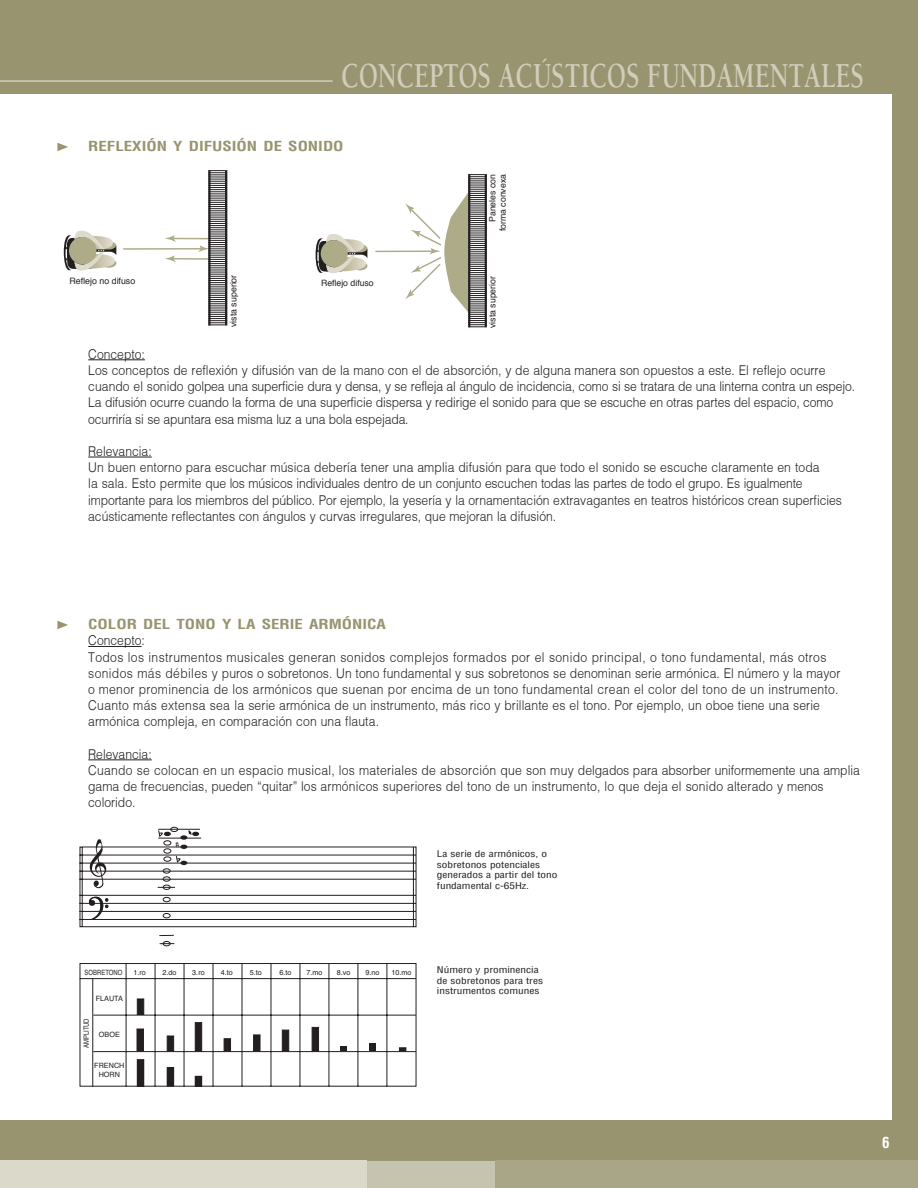
<style>
.page{position:relative;width:918px;height:1188px;background:#98946f}
.page>*{position:absolute;margin:0;border:0;box-sizing:border-box;transform-origin:0 0}
.t1{font:700 36px "Berkeley";color:#d0ceba;scale:.7 1}
.t2{font:700 condensed 15px "Helvetica";color:#fff}
.t3{font:300 13.5px/16.2px "Helvetica";letter-spacing:.005em;color:#231f20;scale:.9 1}
.t4{font:300 13.5px/16.2px "Helvetica";letter-spacing:.025em;color:#231f20;scale:.9 1}
.t5{font:700 condensed 13.5px "Helvetica";color:#98946f;scale:1.25 1}
.t6{font:12px "Arial";color:#98946f;scale:1.25 1}
.t7{font:condensed 9px/10.8px "Helvetica";color:#231f20;scale:1.25 1}
.t8{font:8.85px "Helvetica";color:#231f20}
.t9{font:8.7px/10.5px "Helvetica";color:#231f20;text-align:right}
.t10{font:7.2px/8.7px "Helvetica";color:#231f20;text-align:center}
.t11{font:7.2px "Helvetica";color:#231f20;scale:.82 1}
</style>
<div class="page">
<div style="left:0;top:94px;width:891px;height:1026px;background:#fff"></div>
<div style="left:0;top:1161px;width:366px;height:27px;background:#dad9ca"></div>
<div style="left:367px;top:1161px;width:128px;height:27px;background:#c6c4ae"></div>
<div style="left:495px;top:1161px;width:423px;height:27px;background:#a9a687"></div>
<hr style="left:0;top:80px;width:333px;height:2px;background:#d0ceba">
<hr style="left:88px;top:646px;width:54px;height:1px;background:#231f20">
<hr style="left:88px;top:760px;width:64px;height:1px;background:#231f20">
<svg style="left:79px;top:827px;width:337px;height:260px"></svg>
<hr style="left:92px;top:979px;width:1px;height:108px;background:#231f20">
<div style="left:137px;top:999px;width:7px;height:16px;background:#231f20;border:1px solid #231f20"></div>
<div style="left:137px;top:1060px;width:7px;height:26px;background:#231f20"></div>
<div style="left:137px;top:1059px;width:7px;height:28px;border:1px solid #231f20"></div>
<svg style="left:340px;top:1047px;width:6px;height:4px"></svg>
<div style="left:369px;top:1044px;width:6px;height:7px;background:#231f20"></div>
<div style="left:137px;top:1029px;width:7px;height:22px;background:#231f20"></div>
<div style="left:167px;top:1036px;width:7px;height:15px;background:#231f20;border:1px solid #231f20"></div>
<div style="left:167px;top:1068px;width:7px;height:18px;background:#231f20"></div>
<div style="left:167px;top:1067px;width:7px;height:20px;border:1px solid #231f20"></div>
<div style="left:195px;top:1022px;width:7px;height:29px;background:#231f20;border:1px solid #231f20"></div>
<div style="left:195px;top:1076px;width:7px;height:10px;background:#231f20"></div>
<div style="left:195px;top:1076px;width:7px;height:11px;border:1px solid #231f20"></div>
<div style="left:312px;top:1027px;width:7px;height:24px;background:#231f20"></div>
<svg style="left:399px;top:1047px;width:7px;height:4px"></svg>
<div style="left:224px;top:1038px;width:7px;height:13px;background:#231f20;border:1px solid #231f20"></div>
<div style="left:253px;top:1035px;width:7px;height:16px;background:#231f20"></div>
<div style="left:282px;top:1030px;width:7px;height:21px;background:#231f20;border:1px solid #231f20"></div>
<svg style="left:79px;top:828px;width:337px;height:116px"></svg>
<hr style="left:88px;top:359px;width:57px;height:1px;background:#231f20">
<hr style="left:88px;top:457px;width:64px;height:1px;background:#231f20">
<hr style="left:123px;top:248px;width:79px;height:2px;background:#aeab88">
<hr style="left:172px;top:238px;width:37px;height:1px;background:#aeab88">
<svg style="left:165px;top:235px;width:11px;height:7px"></svg>
<hr style="left:172px;top:258px;width:37px;height:2px;background:#aeab88">
<svg style="left:165px;top:255px;width:11px;height:7px"></svg>
<svg style="left:64px;top:230px;width:52px;height:41px"></svg>
<div style="left:69px;top:237px;width:27px;height:27px;background:#aeab88;border-radius:50%"></div>
<svg style="left:198px;top:170px;width:29px;height:156px"></svg>
<hr style="left:375px;top:251px;width:58px;height:1px;background:#aeab88">
<svg style="left:316px;top:234px;width:51px;height:39px"></svg>
<div style="left:321px;top:240px;width:27px;height:27px;background:#aeab88;border-radius:50%"></div>
<svg style="left:405px;top:174px;width:82px;height:153px"></svg>
<h1 class="t1" style="left:341px;top:56px;width:748px">CONCEPTOS ACÚSTICOS FUNDAMENTALES</h1>
<p class="t6" style="left:56px;top:139px;width:13px">►</p>
<p class="t5" style="left:88px;top:138px;width:206px">REFLEXIÓN Y DIFUSIÓN DE SONIDO</p>
<p class="t9" style="left:488px;top:231px;width:59px;rotate:-90deg">Paneles con forma convexa</p>
<p class="t8" style="left:227px;top:327px;width:54px;rotate:-90deg">vista superior</p>
<p class="t9" style="left:99px;top:279px;width:66px">Reflejo no difuso</p>
<p class="t9" style="left:321px;top:279px;width:54px">Reflejo difuso</p>
<p class="t9" style="left:488px;top:328px;width:53px;rotate:-90deg">vista superior</p>
<p class="t8" style="left:70px;top:275px;width:67px">Reflejo no difuso</p>
<p class="t8" style="left:295px;top:275px;width:55px">Reflejo difuso</p>
<p class="t3" style="left:88px;top:346px;width:854px">Concepto:<br>Los conceptos de reflexión y difusión van de la mano con el de absorción, y de alguna manera son opuestos a este. El reflejo ocurre cuando el sonido golpea una superficie dura y densa, y se refleja al ángulo de incidencia, como si se tratara de una linterna contra un espejo.<br>La difusión ocurre cuando la forma de una superficie dispersa y redirige el sonido para que se escuche en otras partes del espacio, como ocurriría si se apuntara esa misma luz a una bola espejada.</p>
<p class="t3" style="left:88px;top:443px;width:839px">Relevancia:<br>Un buen entorno para escuchar música debería tener una amplia difusión para que todo el sonido se escuche claramente en toda<br>la sala. Esto permite que los músicos individuales dentro de un conjunto escuchen todas las partes de todo el grupo. Es igualmente importante para los miembros del público. Por ejemplo, la yesería y la ornamentación extravagantes en teatros históricos crean superficies acústicamente reflectantes con ángulos y curvas irregulares, que mejoran la difusión.</p>
<p class="t6" style="left:56px;top:617px;width:13px">►</p>
<p class="t5" style="left:88px;top:616px;width:240px">COLOR DEL TONO Y LA SERIE ARMÓNICA</p>
<p class="t4" style="left:88px;top:632px;width:837px">Concepto:<br>Todos los instrumentos musicales generan sonidos complejos formados por el sonido principal, o tono fundamental, más otros sonidos más débiles y puros o sobretonos. Un tono fundamental y sus sobretonos se denominan serie armónica. El número y la mayor o menor prominencia de los armónicos que suenan por encima de un tono fundamental crean el color del tono de un instrumento.<br>Cuanto más extensa sea la serie armónica de un instrumento, más rico y brillante es el tono. Por ejemplo, un oboe tiene una serie armónica compleja, en comparación con una flauta.</p>
<p class="t3" style="left:88px;top:746px;width:859px">Relevancia:<br>Cuando se colocan en un espacio musical, los materiales de absorción que son muy delgados para absorber uniformemente una amplia gama de frecuencias, pueden “quitar” los armónicos superiores del tono de un instrumento, lo que deja el sonido alterado y menos colorido.</p>
<p class="t7" style="left:437px;top:848px;width:98px">La serie de armónicos, o sobretonos potenciales generados a partir del tono fundamental c-65Hz.</p>
<p class="t11" style="left:85px;top:967px;width:48px">SOBRETONO</p>
<p class="t10" style="left:96px;top:994px;width:29px">FLAUTA</p>
<p class="t11" style="left:82px;top:1048px;width:38px;rotate:-90deg">AMPLITUD</p>
<p class="t10" style="left:99px;top:1031px;width:22px">OBOE</p>
<p class="t10" style="left:94px;top:1062px;width:32px">FRENCH<br>HORN</p>
<p class="t10" style="left:133px;top:968px;width:14px">1.ro</p>
<p class="t10" style="left:162px;top:968px;width:16px">2.do</p>
<p class="t10" style="left:192px;top:968px;width:14px">3.ro</p>
<p class="t10" style="left:221px;top:968px;width:14px">4.to</p>
<p class="t10" style="left:250px;top:968px;width:14px">5.to</p>
<p class="t10" style="left:279px;top:968px;width:14px">6.to</p>
<p class="t10" style="left:306px;top:968px;width:18px">7.mo</p>
<p class="t10" style="left:337px;top:968px;width:15px">8.vo</p>
<p class="t10" style="left:365px;top:968px;width:16px">9.no</p>
<p class="t10" style="left:391px;top:968px;width:22px">10.mo</p>
<p class="t7" style="left:437px;top:964px;width:86px">Número y prominencia de sobretonos para tres instrumentos comunes</p>
<p class="t2" style="left:882px;top:1133px;width:9px">6</p>
</div>
